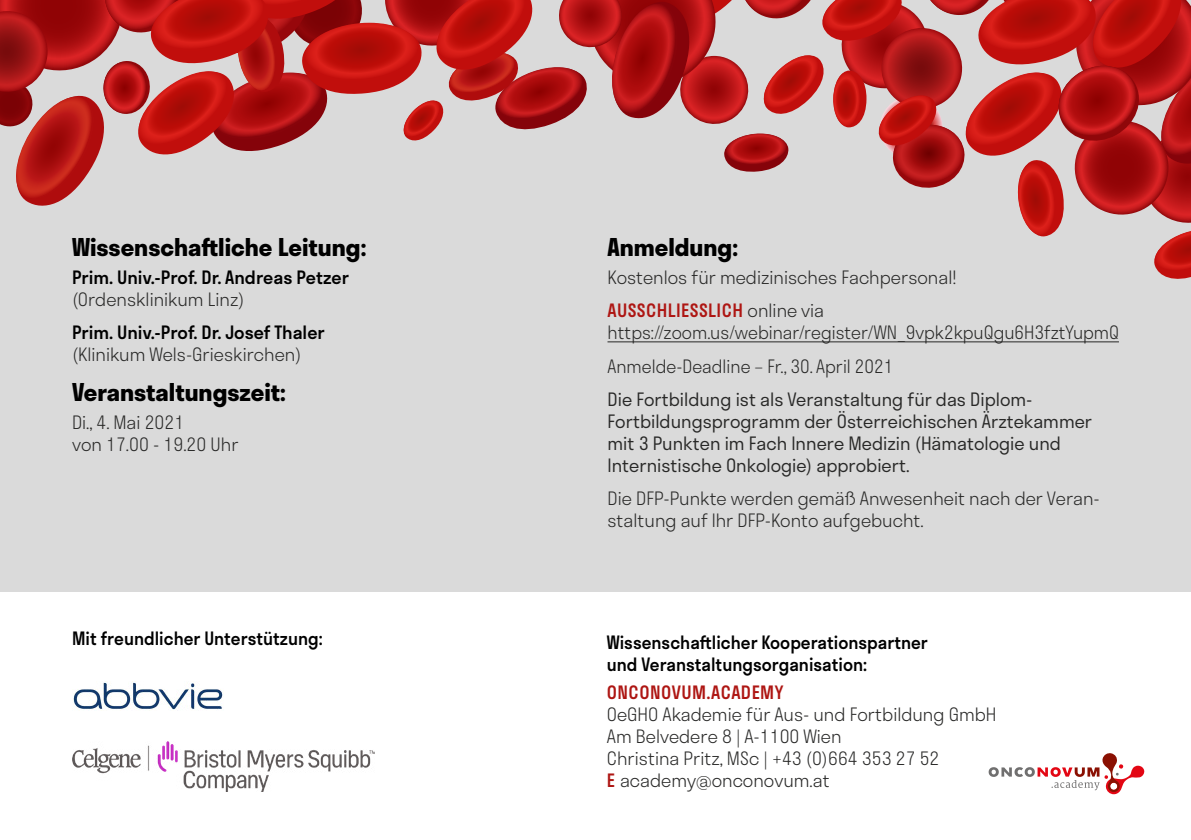
<style>
.page{position:relative;width:1191px;height:840px;background:#fff}
.page>*{position:absolute;margin:0;border:0;box-sizing:border-box;transform-origin:0 0}
.t1{font:700 24px "Stratos";color:#000}
.t2{font:300 18px/22px "Stratos";color:#282827}
.t3{font:300 18px/22px "Stratos";color:#282827}
.t4{font:500 18px/22px "Stratos";color:#000;scale:.96 1}
.t5{font:500 18px "Stratos";color:#000}
.t6{font:500 18px "Stratos";letter-spacing:.025em;color:#ae1613}
.s1{font-weight:500;color:#ae1613}
</style>
<div class="page">
<div style="left:0;top:0;width:1191px;height:591px;background:#dadada"></div>
<svg style="left:0;top:0;width:1191px;height:279px"></svg>
<hr style="left:607px;top:341px;width:512px;height:1px;background:#282827">
<img style="left:73px;top:681px;width:150px;height:29px">
<img style="left:72px;top:741px;width:303px;height:50px">
<svg style="left:988px;top:753px;width:156px;height:40px"></svg>
<h1 class="t1" style="left:72px;top:228px;width:296px">Wissenschaftliche Leitung:</h1>
<p class="t5" style="left:72px;top:262px;width:278px">Prim. Univ.-Prof. Dr. Andreas Petzer</p>
<p class="t2" style="left:72px;top:287px;width:174px">(Ordensklinikum Linz)</p>
<p class="t5" style="left:72px;top:318px;width:254px">Prim. Univ.-Prof. Dr. Josef Thaler</p>
<p class="t2" style="left:72px;top:343px;width:231px">(Klinikum Wels-Grieskirchen)</p>
<h1 class="t1" style="left:72px;top:373px;width:215px">Veranstaltungszeit:</h1>
<p class="t2" style="left:72px;top:410px;width:168px">Di., 4. Mai 2021<br>von 17.00 - 19.20 Uhr</p>
<p class="t4" style="left:72px;top:626px;width:263px">Mit freundlicher Unterstützung:</p>
<h1 class="t1" style="left:607px;top:228px;width:132px">Anmeldung:</h1>
<p class="t2" style="left:607px;top:260px;width:350px;line-height:33.4px">Kostenlos für medizinisches Fachpersonal!<br><span class="s1">AUSSCHLIESSLICH</span> online via</p>
<p class="t2" style="left:607px;top:315px;width:513px;line-height:33.4px">https://zoom.us/webinar/register/WN_9vpk2kpuQgu6H3fztYupmQ<br>Anmelde-Deadline – Fr., 30. April 2021</p>
<p class="t3" style="left:607px;top:387px;width:486px">Die Fortbildung ist als Veranstaltung für das Diplom-- Fortbildungsprogramm der Österreichischen Ärztekammer mit 3 Punkten im Fach Innere Medizin (Hämatologie und Internistische Onkologie) approbiert.</p>
<p class="t2" style="left:607px;top:487px;width:494px">Die DFP-Punkte werden gemäß Anwesenheit nach der Veran&shy;staltung auf Ihr DFP-Konto aufgebucht.</p>
<p class="t4" style="left:607px;top:630px;width:336px">Wissenschaftlicher Kooperationspartner und Veranstaltungsorganisation:</p>
<p class="t6" style="left:607px;top:677px;width:178px">ONCONOVUM.ACADEMY</p>
<p class="t2" style="left:607px;top:702px;width:391px">OeGHO Akademie für Aus- und Fortbildung GmbH Am Belvedere 8 | A-1100 Wien<br>Christina Pritz, MSc | +43 (0)664 353 27 52<br><span class="s1">E</span> academy@onconovum.at</p>
</div>
